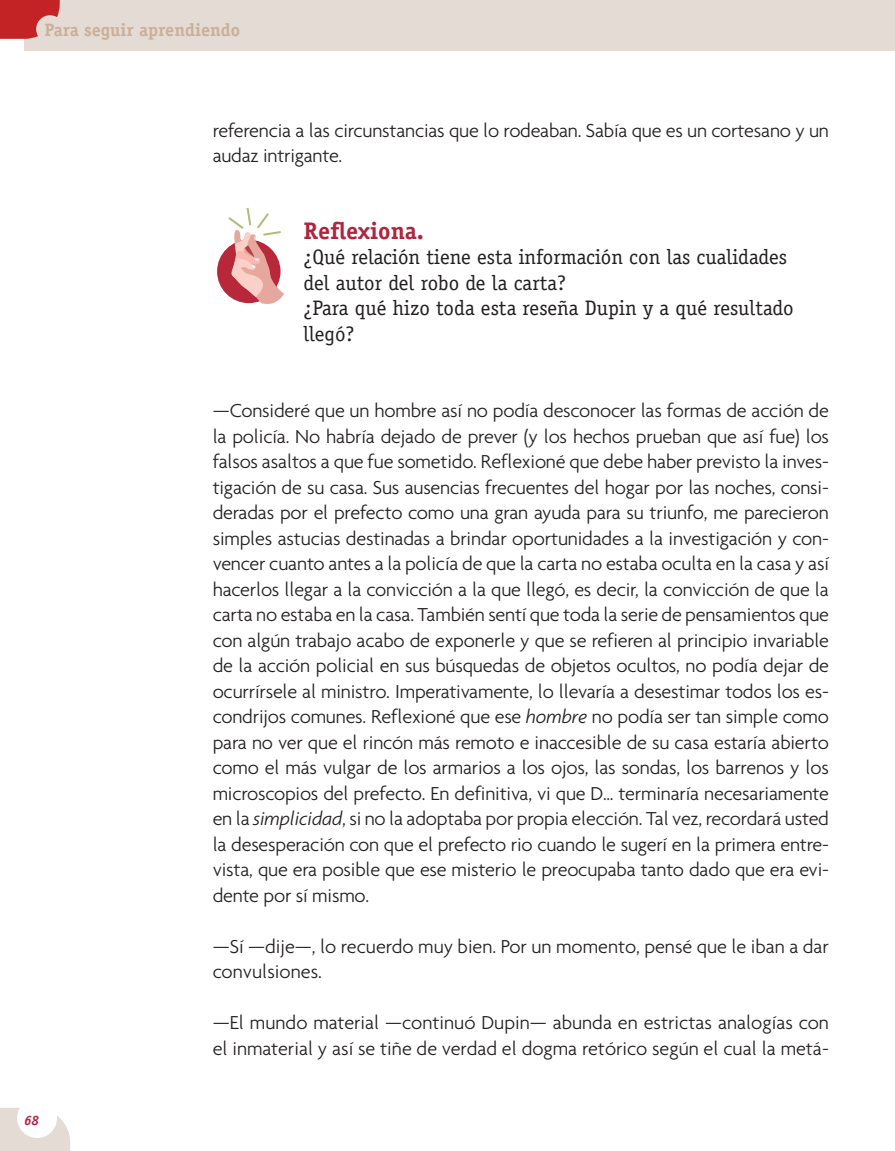
<style>
.page{position:relative;width:895px;height:1151px;background:#fff}
.page>*{position:absolute;margin:0;border:0;box-sizing:border-box;transform-origin:0 0}
.t1{font:700 24px "Officina Serif";color:#b1243e}
.t2{font:21px/25.5px "Officina Serif";color:#231f20}
.t3{font:300 20.25px/25.5px "Agenda";color:#231f20}
.t4{font:700 18px "Officina Serif";color:#cab098}
.t5{font:italic 700 13.5px "Officina Serif";color:#b1243e}
.s1{font-style:italic}
</style>
<div class="page">
<div style="left:25px;top:0;width:869px;height:51px;background:#e5dbd5"></div>
<div style="left:217px;top:240px;width:63px;height:63px;background:#b6283a;border-radius:50%"></div>
<svg style="left:228px;top:208px;width:56px;height:96px"></svg>
<svg style="left:0;top:0;width:60px;height:39px"></svg>
<svg style="left:0;top:1107px;width:70px;height:44px"></svg>
<p class="t4" style="left:45px;top:18px;width:197px">Para seguir aprendiendo</p>
<p class="t3" style="left:213px;top:117px;width:617px">referencia a las circunstancias que lo rodeaban. Sabía que es un cortesano y un audaz intrigante.</p>
<p class="t1" style="left:303px;top:215px;width:122px">Reflexiona.</p>
<p class="t2" style="left:303px;top:244px;width:491px">¿Qué relación tiene esta información con las cualidades del autor del robo de la carta?<br>¿Para qué hizo toda esta reseña Dupin y a qué resultado llegó?</p>
<p class="t5" style="left:24px;top:1112px;width:16px">68</p>
<p class="t3" style="left:213px;top:398px;width:617px;text-align:justify">—Consideré que un hombre así no podía desconocer las formas de acción de la policía. No habría dejado de prever (y los hechos prueban que así fue) los falsos asaltos a que fue sometido. Reflexioné que debe haber previsto la inves&shy;tigación de su casa. Sus ausencias frecuentes del hogar por las noches, consi&shy;deradas por el prefecto como una gran ayuda para su triunfo, me parecieron simples astucias destinadas a brindar oportunidades a la investigación y con&shy;vencer cuanto antes a la policía de que la carta no estaba oculta en la casa y así hacerlos llegar a la convicción a la que llegó, es decir, la convicción de que la carta no estaba en la casa. También sentí que toda la serie de pensamientos que con algún trabajo acabo de exponerle y que se refieren al principio invariable de la acción policial en sus búsquedas de objetos ocultos, no podía dejar de ocurrírsele al ministro. Imperativamente, lo llevaría a desestimar todos los es&shy;condrijos comunes. Reflexioné que ese <span class="s1">hombre</span> no podía ser tan simple como para no ver que el rincón más remoto e inaccesible de su casa estaría abierto como el más vulgar de los armarios a los ojos, las sondas, los barrenos y los microscopios del prefecto. En definitiva, vi que D… terminaría necesariamente en la <span class="s1">simplicidad</span>, si no la adoptaba por propia elección. Tal vez, recordará usted la desesperación con que el prefecto rio cuando le sugerí en la primera entre&shy;vista, que era posible que ese misterio le preocupaba tanto dado que era evi&shy;dente por sí mismo.</p>
<p class="t3" style="left:213px;top:933px;width:617px">—Sí —dije—, lo recuerdo muy bien. Por un momento, pensé que le iban a dar convulsiones.</p>
<p class="t3" style="left:213px;top:1009px;width:617px">—El mundo material —continuó Dupin— abunda en estrictas analogías con el inmaterial y así se tiñe de verdad el dogma retórico según el cual la metá-</p>
</div>
